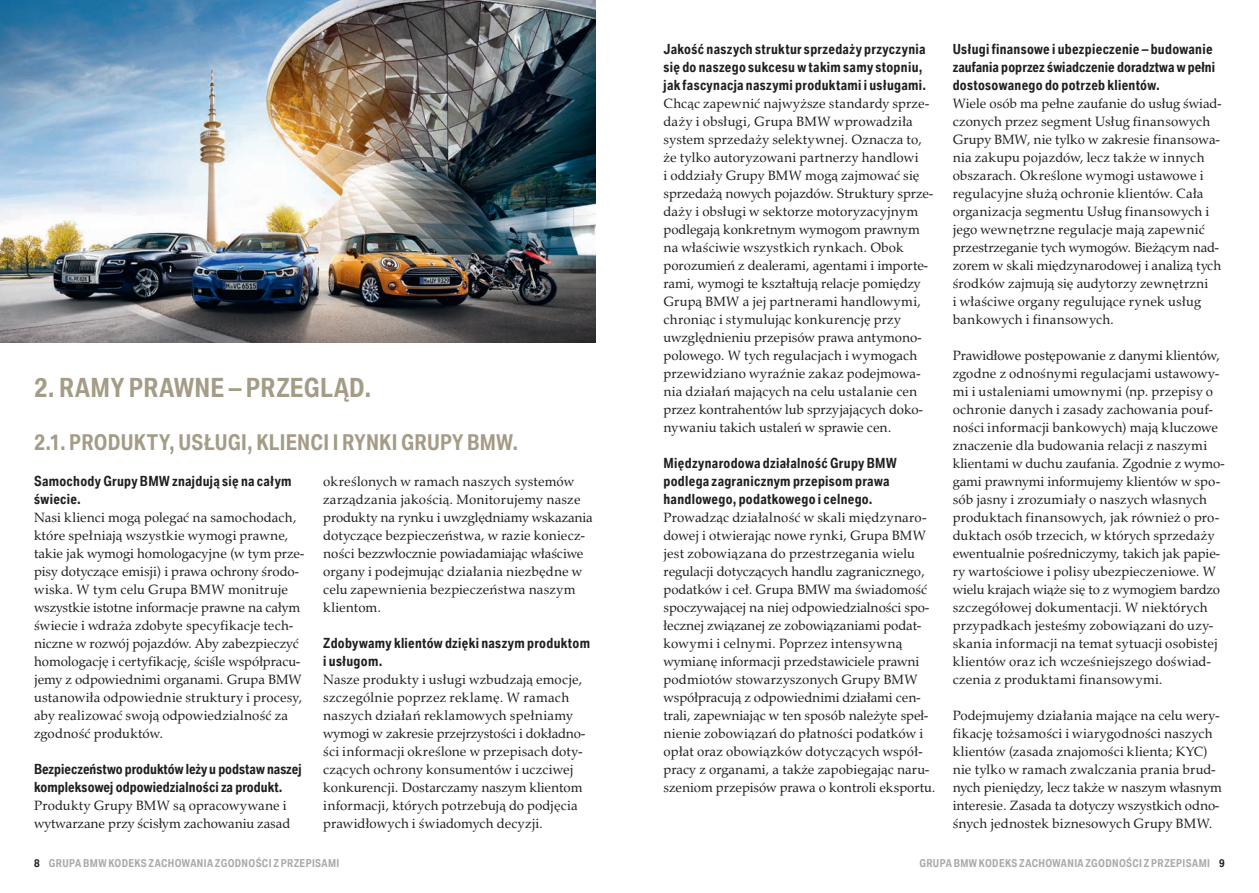
<style>
.page{position:relative;width:1259px;height:893px;background:#fff}
.page>*{position:absolute;margin:0;border:0;box-sizing:border-box;transform-origin:0 0}
.t1{font:700 25.5px "BMW Group Condensed";letter-spacing:.01em;color:#a49c87}
.t2{font:700 21px "BMW Group Condensed";color:#a49c87}
.t3{font:13.5px/18px "BMW Group Serif";letter-spacing:.005em;color:#231f20}
.t4{font:700 13.5px/18px "BMW Group Condensed";letter-spacing:.015em;color:#231f20}
.t5{font:700 13.5px/18px "BMW Group Condensed";letter-spacing:-.005em;color:#231f20}
.t6{font:700 10.5px "BMW Group Condensed";letter-spacing:.025em;color:#a8a9ad}
.s1{color:#231f20}
</style>
<div class="page">
<img style="left:0;top:0;width:595px;height:342px">
<h1 class="t1" style="left:34px;top:371px;width:339px">2. RAMY PRAWNE – PRZEGLĄD.</h1>
<h2 class="t2" style="left:34px;top:428px;width:486px">2.1. PRODUKTY, USŁUGI, KLIENCI I RYNKI GRUPY BMW.</h2>
<p class="t4" style="left:34px;top:472px;width:259px">Samochody Grupy BMW znajdują się na całym świecie.</p>
<p class="t3" style="left:34px;top:508px;width:272px">Nasi klienci mogą polegać na samochodach, które spełniają wszystkie wymogi prawne, takie jak wymogi homologacyjne (w tym prze&shy;pisy dotyczące emisji) i prawa ochrony środo&shy;wiska. W tym celu Grupa BMW monitruje wszystkie istotne informacje prawne na całym świecie i wdraża zdobyte specyfikacje tech&shy;niczne w rozwój pojazdów. Aby zabezpieczyć homologację i certyfikację, ściśle współpracu&shy;jemy z odpowiednimi organami. Grupa BMW ustanowiła odpowiednie struktury i procesy, aby realizować swoją odpowiedzialność za zgodność produktów.</p>
<p class="t5" style="left:34px;top:759px;width:269px">Bezpieczeństwo produktów leży u podstaw naszej kompleksowej odpowiedzialności za produkt.</p>
<p class="t3" style="left:34px;top:796px;width:258px">Produkty Grupy BMW są opracowywane i wytwarzane przy ścisłym zachowaniu zasad</p>
<p class="t3" style="left:323px;top:472px;width:271px">określonych w ramach naszych systemów zarządzania jakością. Monitorujemy nasze produkty na rynku i uwzględniamy wskazania dotyczące bezpieczeństwa, w razie koniecz&shy;ności bezzwłocznie powiadamiając właściwe organy i podejmując działania niezbędne w celu zapewnienia bezpieczeństwa naszym klientom.</p>
<p class="t4" style="left:323px;top:633px;width:268px">Zdobywamy klientów dzięki naszym produktom i usługom.</p>
<p class="t3" style="left:323px;top:669px;width:263px">Nasze produkty i usługi wzbudzają emocje, szczególnie poprzez reklamę. W ramach naszych działań reklamowych spełniamy wymogi w zakresie przejrzystości i dokładno&shy;ści informacji określone w przepisach doty&shy;czących ochrony konsumentów i uczciwej konkurencji. Dostarczamy naszym klientom informacji, których potrzebują do podjęcia prawidłowych i świadomych decyzji.</p>
<p class="t4" style="left:663px;top:39px;width:264px">Jakość naszych struktur sprzedaży przyczynia się do naszego sukcesu w takim samy stopniu, jak fascynacja naszymi produktami i usługami.</p>
<p class="t3" style="left:663px;top:93px;width:271px">Chcąc zapewnić najwyższe standardy sprze&shy;daży i obsługi, Grupa BMW wprowadziła system sprzedaży selektywnej. Oznacza to, że tylko autoryzowani partnerzy handlowi<br>i oddziały Grupy BMW mogą zajmować się sprzedażą nowych pojazdów. Struktury sprze&shy;daży i obsługi w sektorze motoryzacyjnym podlegają konkretnym wymogom prawnym na właściwie wszystkich rynkach. Obok porozumień z dealerami, agentami i importe&shy;rami, wymogi te kształtują relacje pomiędzy Grupą BMW a jej partnerami handlowymi, chroniąc i stymulując konkurencję przy uwzględnieniu przepisów prawa antymono&shy;polowego. W tych regulacjach i wymogach przewidziano wyraźnie zakaz podejmowa&shy;nia działań mających na celu ustalanie cen przez kontrahentów lub sprzyjających doko&shy;nywaniu takich ustaleń w sprawie cen.</p>
<p class="t4" style="left:663px;top:453px;width:235px">Międzynarodowa działalność Grupy BMW podlega zagranicznym przepisom prawa handlowego, podatkowego i celnego.</p>
<p class="t3" style="left:663px;top:507px;width:274px">Prowadząc działalność w skali międzynaro&shy;dowej i otwierając nowe rynki, Grupa BMW jest zobowiązana do przestrzegania wielu regulacji dotyczących handlu zagranicznego, podatków i ceł. Grupa BMW ma świadomość spoczywającej na niej odpowiedzialności spo&shy;łecznej związanej ze zobowiązaniami podat&shy;kowymi i celnymi. Poprzez intensywną wymianę informacji przedstawiciele prawni podmiotów stowarzyszonych Grupy BMW współpracują z odpowiednimi działami cen&shy;trali, zapewniając w ten sposób należyte speł&shy;nienie zobowiązań do płatności podatków i opłat oraz obowiązków dotyczących współ&shy;pracy z organami, a także zapobiegając naru&shy;szeniom przepisów prawa o kontroli eksportu.</p>
<p class="t4" style="left:952px;top:39px;width:264px">Usługi finansowe i ubezpieczenie – budowanie zaufania poprzez świadczenie doradztwa w pełni dostosowanego do potrzeb klientów.</p>
<p class="t3" style="left:952px;top:93px;width:270px">Wiele osób ma pełne zaufanie do usług świad&shy;czonych przez segment Usług finansowych Grupy BMW, nie tylko w zakresie finansowa&shy;nia zakupu pojazdów, lecz także w innych obszarach. Określone wymogi ustawowe i regulacyjne służą ochronie klientów. Cała organizacja segmentu Usług finansowych i jego wewnętrzne regulacje mają zapewnić przestrzeganie tych wymogów. Bieżącym nad&shy;zorem w skali międzynarodowej i analizą tych środków zajmują się audytorzy zewnętrzni<br>i właściwe organy regulujące rynek usług bankowych i finansowych.</p>
<p class="t3" style="left:952px;top:345px;width:273px">Prawidłowe postępowanie z danymi klientów, zgodne z odnośnymi regulacjami ustawowy&shy;mi i ustaleniami umownymi (np. przepisy o ochronie danych i zasady zachowania pouf&shy;ności informacji bankowych) mają kluczowe znaczenie dla budowania relacji z naszymi klientami w duchu zaufania. Zgodnie z wymo&shy;gami prawnymi informujemy klientów w spo&shy;sób jasny i zrozumiały o naszych własnych produktach finansowych, jak również o pro&shy;duktach osób trzecich, w których sprzedaży ewentualnie pośredniczymy, takich jak papie&shy;ry wartościowe i polisy ubezpieczeniowe. W wielu krajach wiąże się to z wymogiem bardzo szczegółowej dokumentacji. W niektórych przypadkach jesteśmy zobowiązani do uzy&shy;skania informacji na temat sytuacji osobistej klientów oraz ich wcześniejszego doświad&shy;czenia z produktami finansowymi.</p>
<p class="t3" style="left:952px;top:705px;width:270px">Podejmujemy działania mające na celu wery&shy;fikację tożsamości i wiarygodności naszych klientów (zasada znajomości klienta; KYC) nie tylko w ramach zwalczania prania brud&shy;nych pieniędzy, lecz także w naszym własnym interesie. Zasada ta dotyczy wszystkich odno&shy;śnych jednostek biznesowych Grupy BMW.</p>
<p class="t6" style="left:34px;top:856px;width:307px"><span class="s1">8</span> GRUPA BMW KODEKS ZACHOWANIA ZGODNOŚCI Z PRZEPISAMI</p>
<p class="t6" style="left:919px;top:856px;width:307px">GRUPA BMW KODEKS ZACHOWANIA ZGODNOŚCI Z PRZEPISAMI <span class="s1">9</span></p>
</div>
